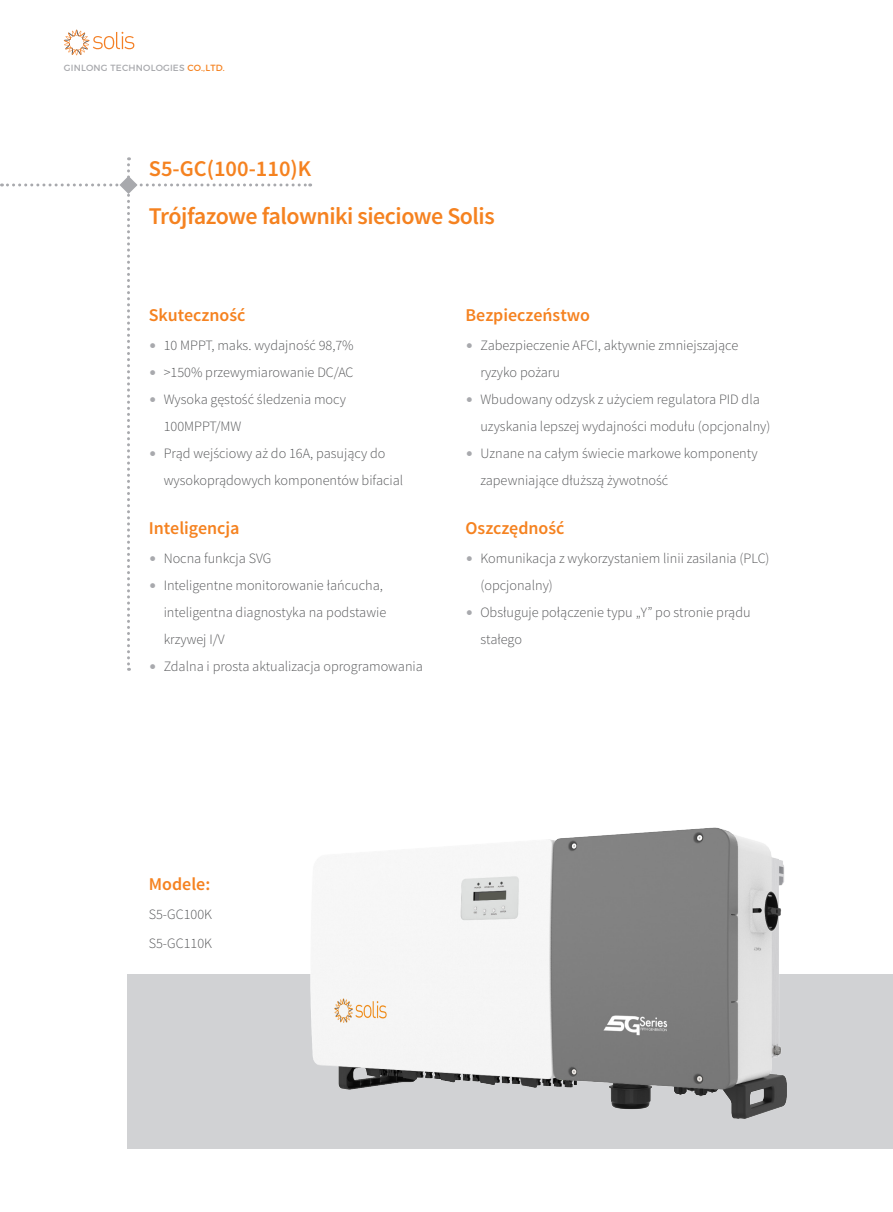
<style>
.page{position:relative;width:893px;height:1212px;background:#fff}
.page>*{position:absolute;margin:0;border:0;box-sizing:border-box;transform-origin:0 0}
.t1{font:600 24px "Source Sans Pro";letter-spacing:-.02em;color:#f58220}
.t2{font:600 22.5px "Source Sans Pro";color:#f58220}
.t3{font:600 18px "Source Sans Pro";color:#f58220}
.t4{font:300 14.25px/27px "Source Sans Pro";color:#57585a}
.t5{font:9px "Montserrat";letter-spacing:.025em;color:#a8a9ad}
.s1{color:#f58220}
.s2{color:#a8a9ad}
</style>
<div class="page">
<div style="left:128px;top:974px;width:765px;height:174px;background:#d1d2d4"></div>
<svg style="left:64px;top:30px;width:70px;height:25px"></svg>
<img style="left:311px;top:827px;width:476px;height:291px">
<svg style="left:1px;top:157px;width:310px;height:514px"></svg>
<p class="t5" style="left:64px;top:63px;width:163px">GINLONG TECHNOLOGIES <span class="s1">CO.,LTD.</span></p>
<h2 class="t2" style="left:149px;top:154px;width:164px">S5-GC(100-110)K</h2>
<h1 class="t1" style="left:149px;top:201px;width:347px">Trójfazowe falowniki sieciowe Solis</h1>
<p class="t3" style="left:149px;top:304px;width:98px">Skuteczność</p>
<p class="t4" style="left:149px;top:332px;width:206px"><span class="s2">•</span> 10 MPPT, maks. wydajność 98,7%</p>
<p class="t4" style="left:149px;top:359px;width:206px"><span class="s2">•</span> &gt;150% przewymiarowanie DC/AC</p>
<p class="t4" style="left:164px;top:386px;width:184px;text-indent:-15px"><span class="s2">•</span> Wysoka gęstość śledzenia mocy<br>100MPPT/MW</p>
<p class="t4" style="left:164px;top:440px;width:241px;text-indent:-15px"><span class="s2">•</span> Prąd wejściowy aż do 16A, pasujący do wysokoprądowych komponentów bifacial</p>
<p class="t3" style="left:149px;top:517px;width:92px">Inteligencja</p>
<p class="t4" style="left:149px;top:545px;width:124px"><span class="s2">•</span> Nocna funkcja SVG</p>
<p class="t4" style="left:164px;top:572px;width:224px;text-indent:-15px"><span class="s2">•</span> Inteligentne monitorowanie łańcucha, inteligentna diagnostyka na podstawie krzywej I/V</p>
<p class="t4" style="left:149px;top:653px;width:276px"><span class="s2">•</span> Zdalna i prosta aktualizacja oprogramowania</p>
<p class="t3" style="left:465px;top:304px;width:126px">Bezpieczeństwo</p>
<p class="t4" style="left:480px;top:332px;width:259px;text-indent:-15px"><span class="s2">•</span> Zabezpieczenie AFCI, aktywnie zmniejszające ryzyko pożaru</p>
<p class="t4" style="left:480px;top:386px;width:292px;text-indent:-15px"><span class="s2">•</span> Wbudowany odzysk z użyciem regulatora PID dla uzyskania lepszej wydajności modułu (opcjonalny)</p>
<p class="t4" style="left:480px;top:440px;width:279px;text-indent:-15px"><span class="s2">•</span> Uznane na całym świecie markowe komponenty zapewniające dłuższą żywotność</p>
<p class="t3" style="left:465px;top:517px;width:100px">Oszczędność</p>
<p class="t4" style="left:480px;top:545px;width:291px;text-indent:-15px"><span class="s2">•</span> Komunikacja z wykorzystaniem linii zasilania (PLC) (opcjonalny)</p>
<p class="t4" style="left:480px;top:599px;width:272px;text-indent:-15px"><span class="s2">•</span> Obsługuje połączenie typu „Y” po stronie prądu stałego</p>
<p class="t3" style="left:149px;top:873px;width:63px">Modele:</p>
<p class="t4" style="left:149px;top:899px;width:65px;line-height:29.5px">S5-GC100K<br>S5-GC110K</p>
</div>
